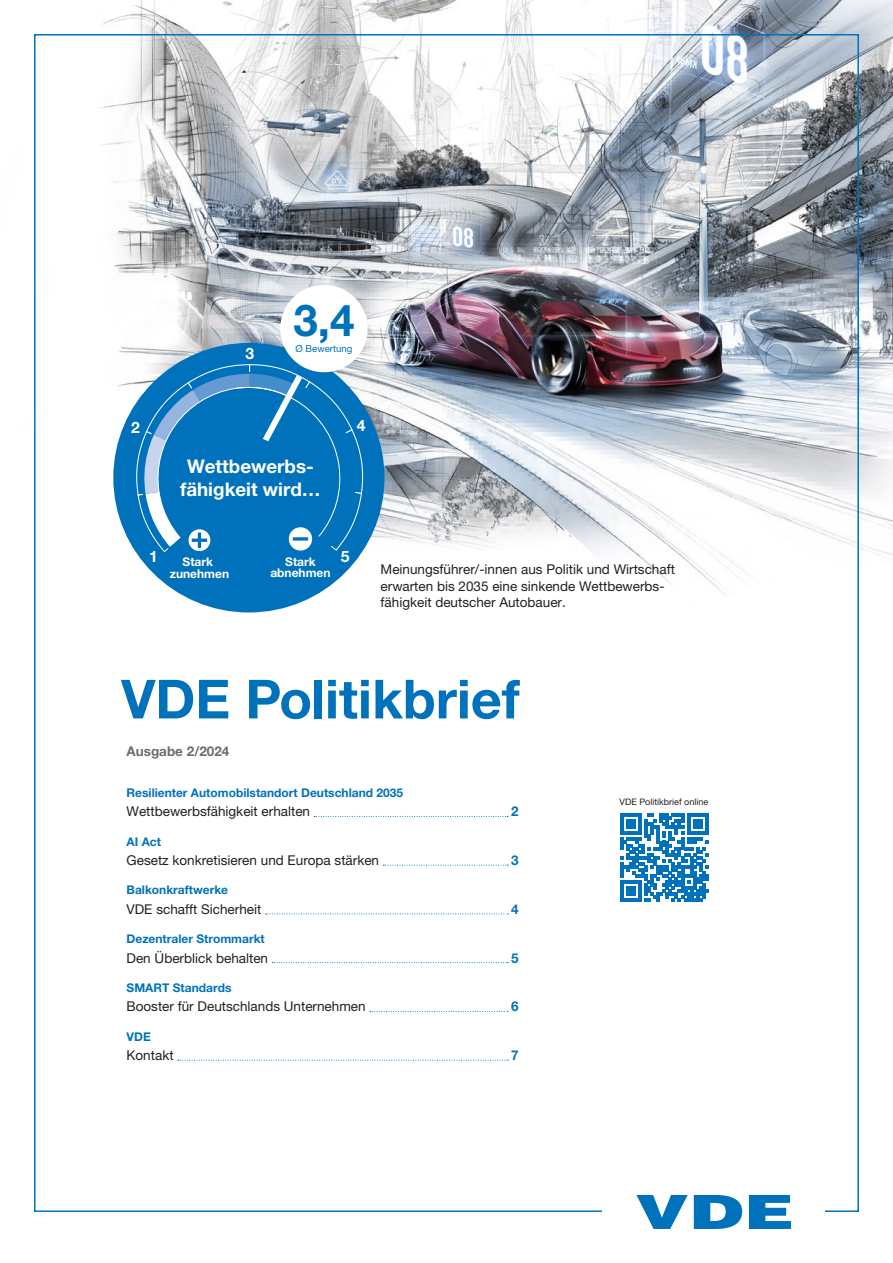
<style>
.page{position:relative;width:893px;height:1263px;background:#fff}
.page>*{position:absolute;margin:0;border:0;box-sizing:border-box;transform-origin:0 0}
.t1{font:700 54px "Helvetica Neue LT Pro";color:#0072bc}
.t2{font:700 43.95px "Helvetica Neue LT Pro";color:#0072bc}
.t3{font:700 18.75px/22.5px "Helvetica Neue LT Pro";color:#fff;text-align:center}
.t4{font:700 15.75px "Helvetica Neue LT Pro";color:#fff}
.t5{font:13.5px/16.5px "Helvetica Neue LT Pro";color:#231f20}
.t6{font:700 13.5px "Helvetica Neue LT Pro";color:#6c6d70}
.t7{font:700 13.5px "Helvetica Neue LT Pro";color:#0072bc}
.t8{font:700 12px "Helvetica Neue LT Pro";color:#0072bc}
.t9{font:700 12px/11.4px "Helvetica Neue LT Pro";color:#fff;text-align:center}
.t10{font:9.6px "Helvetica Neue LT Pro";color:#0072bc}
.t11{font:9px "Helvetica Neue LT Pro";color:#231f20}
</style>
<div class="page">
<img style="left:101px;top:0;width:792px;height:612px">
<svg style="left:636px;top:1195px;width:155px;height:34px"></svg>
<svg style="left:314px;top:816px;width:194px;height:1px"></svg>
<svg style="left:383px;top:865px;width:125px;height:1px"></svg>
<svg style="left:265px;top:913px;width:243px;height:1px"></svg>
<svg style="left:272px;top:962px;width:236px;height:1px"></svg>
<svg style="left:370px;top:1011px;width:138px;height:1px"></svg>
<svg style="left:178px;top:1060px;width:330px;height:1px"></svg>
<svg style="left:620px;top:813px;width:88px;height:89px"></svg>
<div style="left:113px;top:343px;width:271px;height:269px;background:#0072bc;border-radius:50%"></div>
<div style="left:280px;top:285px;width:88px;height:87px;background:#fff;border-radius:50%"></div>
<svg style="left:135px;top:364px;width:230px;height:191px"></svg>
<p class="t4" style="left:245px;top:344px;width:10px">3</p>
<h2 class="t2" style="left:293px;top:293px;width:63px">3,4</h2>
<p class="t10" style="left:296px;top:342px;width:58px">Ø Bewertung</p>
<p class="t4" style="left:131px;top:418px;width:10px">2</p>
<h3 class="t3" style="left:180px;top:455px;width:142px">Wettbewerbs&shy;fähigkeit wird…</h3>
<p class="t4" style="left:357px;top:416px;width:10px">4</p>
<p class="t4" style="left:149px;top:547px;width:10px">1</p>
<p class="t9" style="left:170px;top:556px;width:61px">Stark zunehmen</p>
<p class="t9" style="left:270px;top:555px;width:62px">Stark abnehmen</p>
<p class="t4" style="left:341px;top:547px;width:10px">5</p>
<p class="t5" style="left:381px;top:561px;width:296px">Meinungsführer/-innen aus Politik und Wirtschaft erwarten bis 2035 eine sinkende Wettbewerbs&shy;fähigkeit deutscher Autobauer.</p>
<h1 class="t1" style="left:121px;top:666px;width:400px">VDE Politikbrief</h1>
<p class="t6" style="left:127px;top:742px;width:104px">Ausgabe 2/2024</p>
<p class="t8" style="left:127px;top:785px;width:278px">Resilienter Automobilstandort Deutschland 2035</p>
<p class="t5" style="left:127px;top:803px;width:185px">Wettbewerbsfähigkeit erhalten</p>
<p class="t7" style="left:511px;top:803px;width:9px">2</p>
<p class="t8" style="left:127px;top:834px;width:36px">AI Act</p>
<p class="t5" style="left:127px;top:852px;width:254px">Gesetz konkretisieren und Europa stärken</p>
<p class="t7" style="left:511px;top:852px;width:9px">3</p>
<p class="t8" style="left:127px;top:883px;width:103px">Balkonkraftwerke</p>
<p class="t5" style="left:127px;top:901px;width:136px">VDE schafft Sicherheit</p>
<p class="t7" style="left:511px;top:901px;width:9px">4</p>
<p class="t8" style="left:127px;top:931px;width:140px">Dezentraler Strommarkt</p>
<p class="t5" style="left:127px;top:949px;width:143px">Den Überblick behalten</p>
<p class="t7" style="left:511px;top:949px;width:9px">5</p>
<p class="t8" style="left:127px;top:980px;width:106px">SMART Standards</p>
<p class="t5" style="left:127px;top:998px;width:241px">Booster für Deutschlands Unternehmen</p>
<p class="t7" style="left:511px;top:998px;width:9px">6</p>
<p class="t8" style="left:127px;top:1029px;width:26px">VDE</p>
<p class="t5" style="left:127px;top:1047px;width:49px">Kontakt</p>
<p class="t7" style="left:511px;top:1047px;width:9px">7</p>
<p class="t11" style="left:620px;top:797px;width:90px">VDE Politikbrief online</p>
</div>
